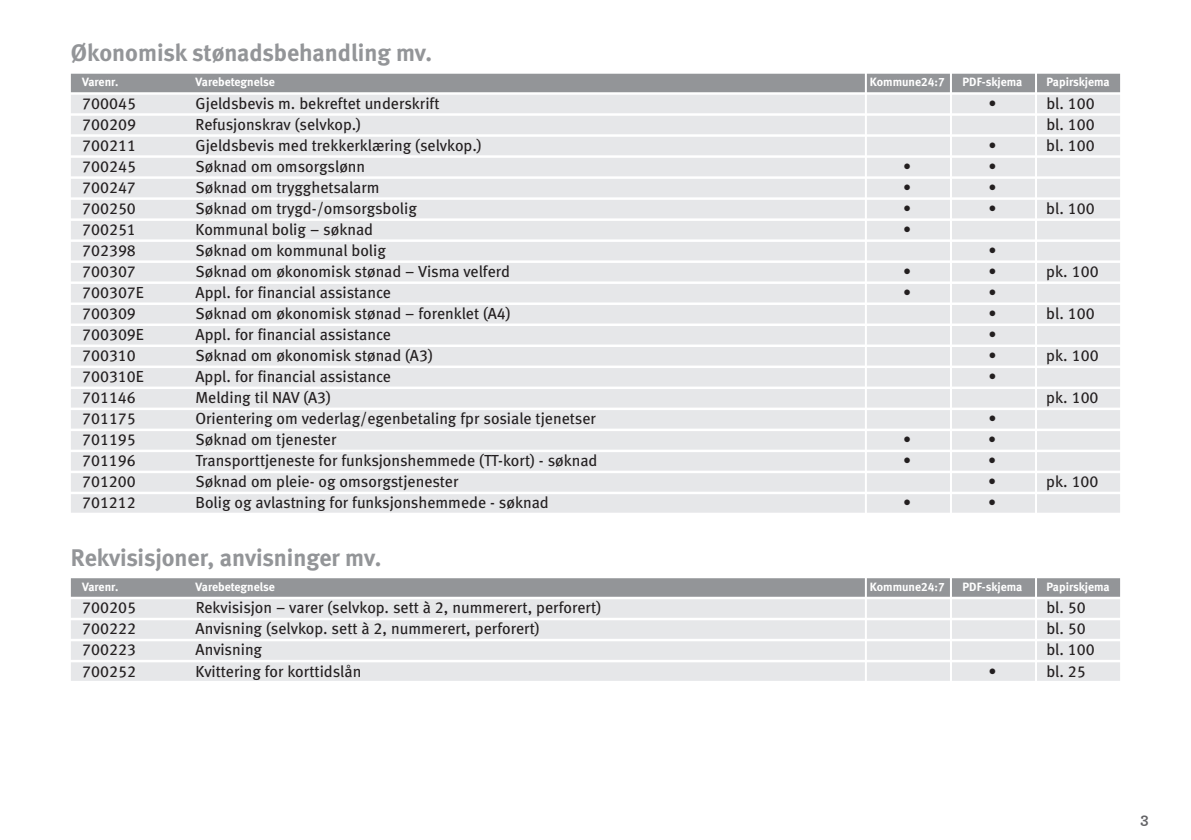
<style>
.page{position:relative;width:1191px;height:840px;background:#fff}
.page>*{position:absolute;margin:0;border:0;box-sizing:border-box;transform-origin:0 0}
.t1{font:24px "Meta Bold LF";letter-spacing:-.005em;color:#939598}
.t2{font:16px "Meta Book LF";color:#231f20}
.t3{font:700 16px "Archer";color:#636366}
.t4{font:12px "Meta Bold LF";color:#fff}
</style>
<div class="page">
<div style="left:71px;top:74px;width:1049px;height:18px;background:#939598"></div>
<div style="left:71px;top:95px;width:1049px;height:18px;background:#e6e7e9"></div>
<div style="left:71px;top:116px;width:1049px;height:18px;background:#e6e7e9"></div>
<div style="left:71px;top:137px;width:1049px;height:18px;background:#e6e7e9"></div>
<div style="left:71px;top:158px;width:1049px;height:18px;background:#e6e7e9"></div>
<div style="left:71px;top:179px;width:1049px;height:18px;background:#e6e7e9"></div>
<div style="left:71px;top:200px;width:1049px;height:18px;background:#e6e7e9"></div>
<div style="left:71px;top:221px;width:1049px;height:18px;background:#e6e7e9"></div>
<div style="left:71px;top:242px;width:1049px;height:18px;background:#e6e7e9"></div>
<div style="left:71px;top:263px;width:1049px;height:18px;background:#e6e7e9"></div>
<div style="left:71px;top:284px;width:1049px;height:18px;background:#e6e7e9"></div>
<div style="left:71px;top:305px;width:1049px;height:18px;background:#e6e7e9"></div>
<div style="left:71px;top:326px;width:1049px;height:18px;background:#e6e7e9"></div>
<div style="left:71px;top:347px;width:1049px;height:18px;background:#e6e7e9"></div>
<div style="left:71px;top:368px;width:1049px;height:18px;background:#e6e7e9"></div>
<div style="left:71px;top:389px;width:1049px;height:18px;background:#e6e7e9"></div>
<div style="left:71px;top:410px;width:1049px;height:18px;background:#e6e7e9"></div>
<div style="left:71px;top:431px;width:1049px;height:18px;background:#e6e7e9"></div>
<div style="left:71px;top:452px;width:1049px;height:18px;background:#e6e7e9"></div>
<div style="left:71px;top:473px;width:1049px;height:18px;background:#e6e7e9"></div>
<div style="left:71px;top:494px;width:1049px;height:18px;background:#e6e7e9"></div>
<div style="left:71px;top:578px;width:1049px;height:18px;background:#939598"></div>
<div style="left:71px;top:599px;width:1049px;height:18px;background:#e6e7e9"></div>
<div style="left:71px;top:620px;width:1049px;height:18px;background:#e6e7e9"></div>
<div style="left:71px;top:641px;width:1049px;height:18px;background:#e6e7e9"></div>
<div style="left:71px;top:662px;width:1049px;height:18px;background:#e6e7e9"></div>
<hr style="left:1035px;top:43px;width:2px;height:754px;background:#fff">
<hr style="left:950px;top:43px;width:2px;height:754px;background:#fff">
<hr style="left:865px;top:43px;width:2px;height:754px;background:#fff">
<h1 class="t1" style="left:71px;top:39px;width:363px">Økonomisk stønadsbehandling mv.</h1>
<p class="t4" style="left:82px;top:75px;width:38px">Varenr.</p>
<p class="t4" style="left:196px;top:75px;width:81px">Varebetegnelse</p>
<p class="t4" style="left:870px;top:75px;width:76px">Kommune24:7</p>
<p class="t4" style="left:962px;top:75px;width:61px">PDF-skjema</p>
<p class="t4" style="left:1046px;top:75px;width:65px">Papirskjema</p>
<p class="t2" style="left:82px;top:94px;width:55px">700045</p>
<p class="t2" style="left:196px;top:94px;width:245px">Gjeldsbevis m. bekreftet underskrift</p>
<p class="t2" style="left:988px;top:94px;width:10px">•</p>
<p class="t2" style="left:1046px;top:94px;width:50px">bl. 100</p>
<p class="t2" style="left:82px;top:115px;width:55px">700209</p>
<p class="t2" style="left:196px;top:115px;width:167px">Refusjonskrav (selvkop.)</p>
<p class="t2" style="left:1046px;top:115px;width:50px">bl. 100</p>
<p class="t2" style="left:82px;top:136px;width:55px">700211</p>
<p class="t2" style="left:196px;top:136px;width:287px">Gjeldsbevis med trekkerklæring (selvkop.)</p>
<p class="t2" style="left:988px;top:136px;width:10px">•</p>
<p class="t2" style="left:1046px;top:136px;width:50px">bl. 100</p>
<p class="t2" style="left:82px;top:157px;width:55px">700245</p>
<p class="t2" style="left:196px;top:157px;width:171px">Søknad om omsorgslønn</p>
<p class="t2" style="left:903px;top:157px;width:10px">•</p>
<p class="t2" style="left:988px;top:157px;width:10px">•</p>
<p class="t2" style="left:82px;top:178px;width:55px">700247</p>
<p class="t2" style="left:196px;top:178px;width:185px">Søknad om trygghetsalarm</p>
<p class="t2" style="left:903px;top:178px;width:10px">•</p>
<p class="t2" style="left:988px;top:178px;width:10px">•</p>
<p class="t2" style="left:82px;top:199px;width:55px">700250</p>
<p class="t2" style="left:196px;top:199px;width:223px">Søknad om trygd-/omsorgsbolig</p>
<p class="t2" style="left:903px;top:199px;width:10px">•</p>
<p class="t2" style="left:988px;top:199px;width:10px">•</p>
<p class="t2" style="left:1046px;top:199px;width:50px">bl. 100</p>
<p class="t2" style="left:82px;top:220px;width:55px">700251</p>
<p class="t2" style="left:196px;top:220px;width:179px">Kommunal bolig – søknad</p>
<p class="t2" style="left:903px;top:220px;width:10px">•</p>
<p class="t2" style="left:82px;top:241px;width:55px">702398</p>
<p class="t2" style="left:196px;top:241px;width:192px">Søknad om kommunal bolig</p>
<p class="t2" style="left:988px;top:241px;width:10px">•</p>
<p class="t2" style="left:82px;top:262px;width:55px">700307</p>
<p class="t2" style="left:196px;top:262px;width:316px">Søknad om økonomisk stønad – Visma velferd</p>
<p class="t2" style="left:903px;top:262px;width:10px">•</p>
<p class="t2" style="left:988px;top:262px;width:10px">•</p>
<p class="t2" style="left:1046px;top:262px;width:54px">pk. 100</p>
<p class="t2" style="left:82px;top:283px;width:63px">700307E</p>
<p class="t2" style="left:196px;top:283px;width:197px">Appl. for financial assistance</p>
<p class="t2" style="left:903px;top:283px;width:10px">•</p>
<p class="t2" style="left:988px;top:283px;width:10px">•</p>
<p class="t2" style="left:82px;top:304px;width:55px">700309</p>
<p class="t2" style="left:196px;top:304px;width:316px">Søknad om økonomisk stønad – forenklet (A4)</p>
<p class="t2" style="left:988px;top:304px;width:10px">•</p>
<p class="t2" style="left:1046px;top:304px;width:50px">bl. 100</p>
<p class="t2" style="left:82px;top:325px;width:63px">700309E</p>
<p class="t2" style="left:196px;top:325px;width:197px">Appl. for financial assistance</p>
<p class="t2" style="left:988px;top:325px;width:10px">•</p>
<p class="t2" style="left:82px;top:346px;width:55px">700310</p>
<p class="t2" style="left:195px;top:346px;width:239px">Søknad om økonomisk stønad (A3)</p>
<p class="t2" style="left:988px;top:346px;width:10px">•</p>
<p class="t2" style="left:1046px;top:346px;width:54px">pk. 100</p>
<p class="t2" style="left:82px;top:367px;width:63px">700310E</p>
<p class="t2" style="left:196px;top:367px;width:197px">Appl. for financial assistance</p>
<p class="t2" style="left:988px;top:367px;width:10px">•</p>
<p class="t2" style="left:82px;top:388px;width:55px">701146</p>
<p class="t2" style="left:195px;top:388px;width:137px">Melding til NAV (A3)</p>
<p class="t2" style="left:1046px;top:388px;width:54px">pk. 100</p>
<p class="t2" style="left:82px;top:409px;width:55px">701175</p>
<p class="t2" style="left:195px;top:409px;width:402px">Orientering om vederlag/egenbetaling fpr sosiale tjenetser</p>
<p class="t2" style="left:988px;top:409px;width:10px">•</p>
<p class="t2" style="left:82px;top:430px;width:55px">701195</p>
<p class="t2" style="left:195px;top:430px;width:142px">Søknad om tjenester</p>
<p class="t2" style="left:903px;top:430px;width:10px">•</p>
<p class="t2" style="left:988px;top:430px;width:10px">•</p>
<p class="t2" style="left:82px;top:451px;width:55px">701196</p>
<p class="t2" style="left:195px;top:451px;width:403px">Transporttjeneste for funksjonshemmede (TT-kort) - søknad</p>
<p class="t2" style="left:903px;top:451px;width:10px">•</p>
<p class="t2" style="left:988px;top:451px;width:10px">•</p>
<p class="t2" style="left:82px;top:472px;width:55px">701200</p>
<p class="t2" style="left:195px;top:472px;width:264px">Søknad om pleie- og omsorgstjenester</p>
<p class="t2" style="left:988px;top:472px;width:10px">•</p>
<p class="t2" style="left:1046px;top:472px;width:54px">pk. 100</p>
<p class="t2" style="left:82px;top:493px;width:55px">701212</p>
<p class="t2" style="left:195px;top:493px;width:355px">Bolig og avlastning for funksjonshemmede - søknad</p>
<p class="t2" style="left:903px;top:493px;width:10px">•</p>
<p class="t2" style="left:988px;top:493px;width:10px">•</p>
<h1 class="t1" style="left:71px;top:542px;width:312px">Rekvisisjoner, anvisninger mv.</h1>
<p class="t4" style="left:82px;top:579px;width:38px">Varenr.</p>
<p class="t4" style="left:196px;top:579px;width:81px">Varebetegnelse</p>
<p class="t4" style="left:870px;top:579px;width:76px">Kommune24:7</p>
<p class="t4" style="left:962px;top:579px;width:61px">PDF-skjema</p>
<p class="t4" style="left:1046px;top:579px;width:65px">Papirskjema</p>
<p class="t2" style="left:82px;top:598px;width:55px">700205</p>
<p class="t2" style="left:196px;top:598px;width:407px">Rekvisisjon – varer (selvkop. sett à 2, nummerert, perforert)</p>
<p class="t2" style="left:1046px;top:598px;width:41px">bl. 50</p>
<p class="t2" style="left:82px;top:619px;width:55px">700222</p>
<p class="t2" style="left:196px;top:619px;width:345px">Anvisning (selvkop. sett à 2, nummerert, perforert)</p>
<p class="t2" style="left:1046px;top:619px;width:41px">bl. 50</p>
<p class="t2" style="left:82px;top:640px;width:55px">700223</p>
<p class="t2" style="left:196px;top:640px;width:68px">Anvisning</p>
<p class="t2" style="left:1046px;top:640px;width:50px">bl. 100</p>
<p class="t2" style="left:82px;top:661px;width:55px">700252</p>
<p class="t2" style="left:196px;top:661px;width:167px">Kvittering for korttidslån</p>
<p class="t2" style="left:988px;top:661px;width:10px">•</p>
<p class="t2" style="left:1046px;top:661px;width:41px">bl. 25</p>
<p class="t3" style="left:1140px;top:805px;width:10px">3</p>
</div>
